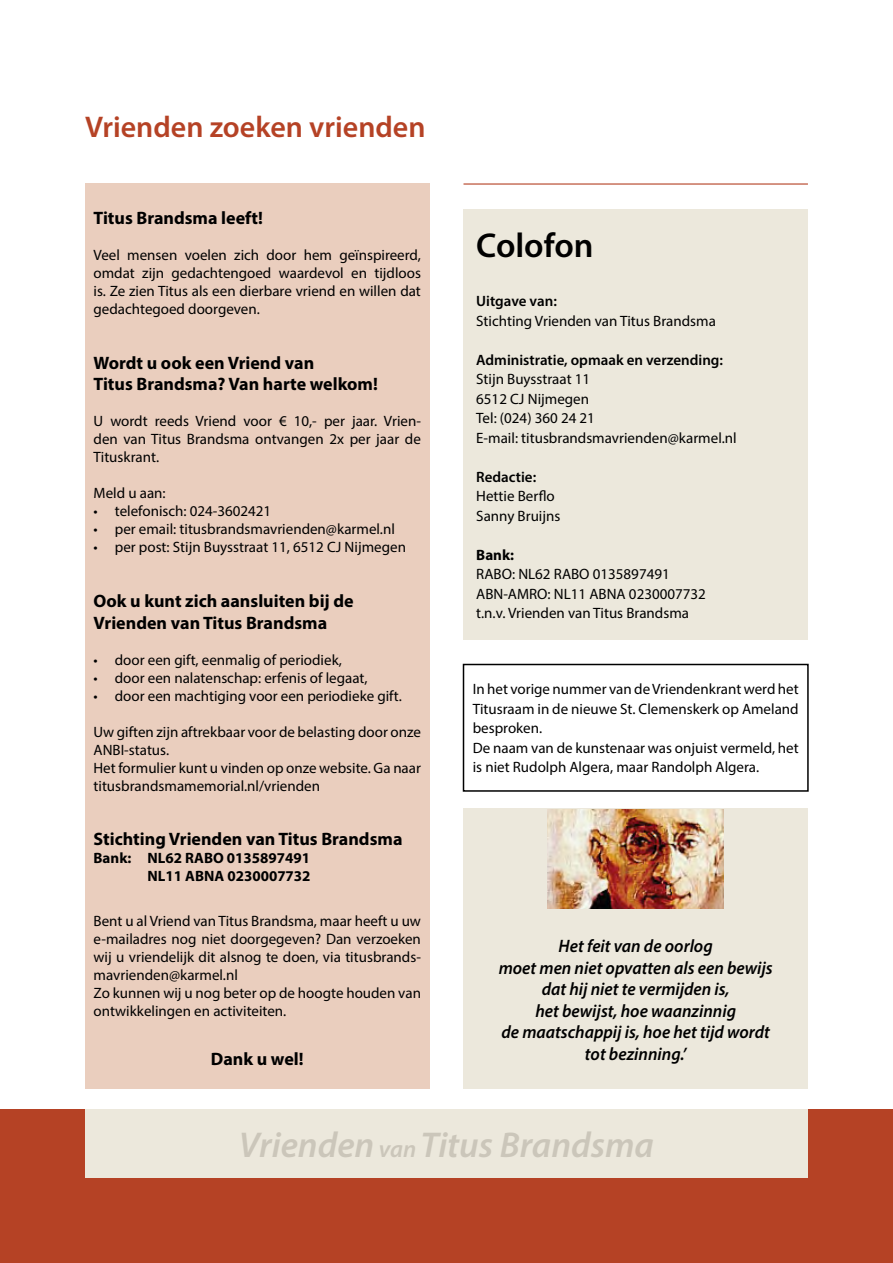
<style>
.page{position:relative;width:893px;height:1263px;background:#fff}
.page>*{position:absolute;margin:0;border:0;box-sizing:border-box;transform-origin:0 0}
.t1{font:italic 600 36px "Myriad Pro";color:#cbc6ba}
.t2{font:600 34.5px "Myriad Pro";color:#000}
.t3{font:600 30px "Myriad Pro";color:#b54225}
.t4{font:700 18px/21.6px "Myriad Pro";color:#000}
.t5{font:italic 600 18px/21.6px "Myriad Pro";color:#000;text-align:center;scale:.96 1}
.t6{font:15px/18px "Myriad Pro";color:#000}
.t7{font:600 15px "Myriad Pro";color:#000}
.t8{font:700 15px/18px "Myriad Pro";color:#000;text-align:right}
.s1{font-size:24px}
</style>
<div class="page">
<div style="left:463px;top:808px;width:345px;height:281px;background:#ece8dc"></div>
<img style="left:548px;top:809px;width:175px;height:99px">
<div style="left:0;top:1110px;width:893px;height:153px;background:#b54225"></div>
<div style="left:85px;top:1110px;width:723px;height:68px;background:#ece8dc"></div>
<div style="left:85px;top:183px;width:344px;height:906px;background:#eacebe"></div>
<div style="left:463px;top:664px;width:346px;height:128px;border:2px solid #000"></div>
<div style="left:463px;top:209px;width:345px;height:431px;background:#ece8dc"></div>
<hr style="left:463px;top:183px;width:345px;height:2px;background:#b54225">
<h3 class="t3" style="left:85px;top:108px;width:342px">Vrienden zoeken vrienden</h3>
<p class="t4" style="left:94px;top:207px;width:171px">Titus Brandsma leeft!</p>
<p class="t6" style="left:94px;top:246px;width:329px;text-align:justify">Veel mensen voelen zich door hem geïnspireerd, omdat zijn gedachtengoed waardevol en tijdloos is. Ze zien Titus als een dierbare vriend en willen dat gedachtegoed doorgeven.</p>
<p class="t4" style="left:94px;top:351px;width:286px">Wordt u ook een Vriend van<br>Titus Brandsma? Van harte welkom!</p>
<p class="t6" style="left:94px;top:412px;width:329px;text-align:justify">U wordt reeds Vriend voor € 10,- per jaar. Vrien&shy;den van Titus Brandsma ontvangen 2x per jaar de Tituskrant.</p>
<p class="t6" style="left:94px;top:484px;width:74px">Meld u aan:</p>
<p class="t6" style="left:94px;top:502px;width:179px">• telefonisch: 024-3602421</p>
<p class="t6" style="left:94px;top:520px;width:303px">• per email: titusbrandsmavrienden@karmel.nl</p>
<p class="t6" style="left:94px;top:538px;width:314px">• per post: Stijn Buysstraat 11, 6512 CJ Nijmegen</p>
<p class="t4" style="left:94px;top:590px;width:262px">Ook u kunt zich aansluiten bij de<br>Vrienden van Titus Brandsma</p>
<p class="t6" style="left:94px;top:650px;width:250px">• door een gift, eenmalig of periodiek,</p>
<p class="t6" style="left:94px;top:668px;width:276px">• door een nalatenschap: erfenis of legaat,</p>
<p class="t6" style="left:94px;top:686px;width:310px">• door een machtiging voor een periodieke gift.</p>
<p class="t6" style="left:94px;top:722px;width:329px">Uw giften zijn aftrekbaar voor de belasting door onze ANBI-status.<br>Het formulier kunt u vinden op onze website. Ga naar titusbrandsmamemorial.nl/vrienden</p>
<p class="t4" style="left:94px;top:828px;width:310px">Stichting Vrienden van Titus Brandsma</p>
<p class="t8" style="left:94px;top:849px;width:219px">Bank: NL62 RABO 0135897491<br>NL11 ABNA 0230007732</p>
<p class="t6" style="left:94px;top:912px;width:329px">Bent u al Vriend van Titus Brandsma, maar heeft u uw e-mailadres nog niet doorgegeven? Dan verzoeken wij u vriendelijk dit alsnog te doen, via titusbrands&shy;mavrienden@karmel.nl<br>Zo kunnen wij u nog beter op de hoogte houden van ontwikkelingen en activiteiten.</p>
<p class="t4" style="left:211px;top:1047px;width:94px">Dank u wel!</p>
<h2 class="t2" style="left:476px;top:223px;width:119px">Colofon</h2>
<p class="t7" style="left:476px;top:292px;width:82px">Uitgave van:</p>
<p class="t6" style="left:476px;top:312px;width:241px">Stichting Vrienden van Titus Brandsma</p>
<p class="t7" style="left:476px;top:350px;width:248px">Administratie, opmaak en verzending:</p>
<p class="t6" style="left:476px;top:369px;width:262px;line-height:19.5px">Stijn Buysstraat 11<br>6512 CJ Nijmegen<br>Tel: (024) 360 24 21<br>E-mail: titusbrandsmavrienden@karmel.nl</p>
<p class="t7" style="left:476px;top:467px;width:61px">Redactie:</p>
<p class="t6" style="left:476px;top:486px;width:86px;line-height:19.5px">Hettie Berflo<br>Sanny Bruijns</p>
<p class="t8" style="left:476px;top:545px;width:39px">Bank:</p>
<p class="t6" style="left:476px;top:564px;width:231px;line-height:19.5px">RABO: NL62 RABO 0135897491<br>ABN-AMRO: NL11 ABNA 0230007732 t.n.v. Vrienden van Titus Brandsma</p>
<p class="t6" style="left:473px;top:679px;width:327px;line-height:19.5px">In het vorige nummer van de Vriendenkrant werd het Titusraam in de nieuwe St. Clemenskerk op Ameland besproken.<br>De naam van de kunstenaar was onjuist vermeld, het is niet Rudolph Algera, maar Randolph Algera.</p>
<p class="t5" style="left:499px;top:935px;width:287px">Het feit van de oorlog<br>moet men niet opvatten als een bewijs dat hij niet te vermijden is,<br>het bewijst, hoe waanzinnig<br>de maatschappij is, hoe het tijd wordt tot bezinning.’</p>
<h1 class="t1" style="left:239px;top:1122px;width:417px">Vrienden <span class="s1">van</span> Titus Brandsma</h1>
</div>
